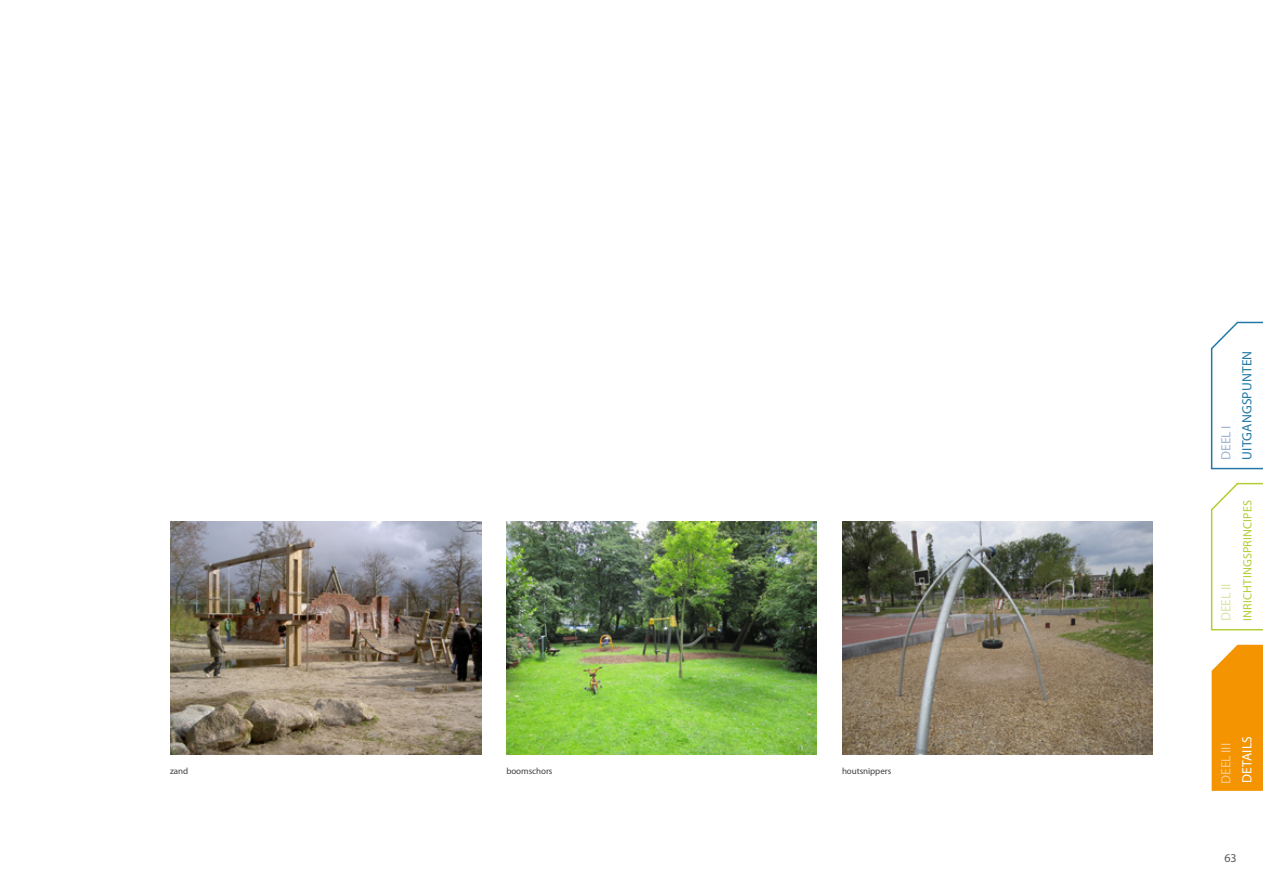
<style>
.page{position:relative;width:1263px;height:893px;background:#fff}
.page>*{position:absolute;margin:0;border:0;box-sizing:border-box;transform-origin:0 0}
.t1{font:13.5px "Myriad Pro";letter-spacing:.015em;color:#2278a7}
.t2{font:13.5px "Myriad Pro";letter-spacing:-.005em;color:#fbcb8c}
.t3{font:13.5px "Myriad Pro";color:#fff}
.t4{font:13.5px "Myriad Pro";letter-spacing:-.01em;color:#dce6a5}
.t5{font:13.5px "Myriad Pro";color:#9fb6d1}
.t6{font:12px "Myriad Pro";letter-spacing:.02em;color:#b5cc33}
.t7{font:12px "Myriad Pro";color:#58585a}
.t8{font:9px "Myriad Pro";letter-spacing:-.005em;color:#3e3d40}
</style>
<div class="page">
<svg style="left:1210px;top:321px;width:53px;height:149px"></svg>
<svg style="left:1210px;top:482px;width:53px;height:149px"></svg>
<svg style="left:1211px;top:645px;width:52px;height:146px;background:#f39a0e"></svg>
<img style="left:506px;top:522px;width:311px;height:233px">
<img style="left:842px;top:522px;width:310px;height:233px">
<img style="left:171px;top:522px;width:310px;height:233px">
<p class="t8" style="left:170px;top:766px;width:20px">zand</p>
<p class="t8" style="left:506px;top:766px;width:48px">boomschors</p>
<p class="t8" style="left:842px;top:766px;width:51px">houtsnippers</p>
<h1 class="t5" style="left:1218px;top:460px;width:36px;rotate:-90deg">DEEL I</h1>
<h1 class="t1" style="left:1239px;top:460px;width:110px;rotate:-90deg">Uitgangspunten</h1>
<h1 class="t4" style="left:1218px;top:621px;width:39px;rotate:-90deg">DEEL II</h1>
<h2 class="t6" style="left:1240px;top:621px;width:122px;rotate:-90deg">Inrichtingsprincipes</h2>
<h1 class="t2" style="left:1218px;top:784px;width:42px;rotate:-90deg">DEEL III</h1>
<h1 class="t3" style="left:1239px;top:783px;width:49px;rotate:-90deg">Details</h1>
<h2 class="t7" style="left:1224px;top:850px;width:14px">63</h2>
</div>
